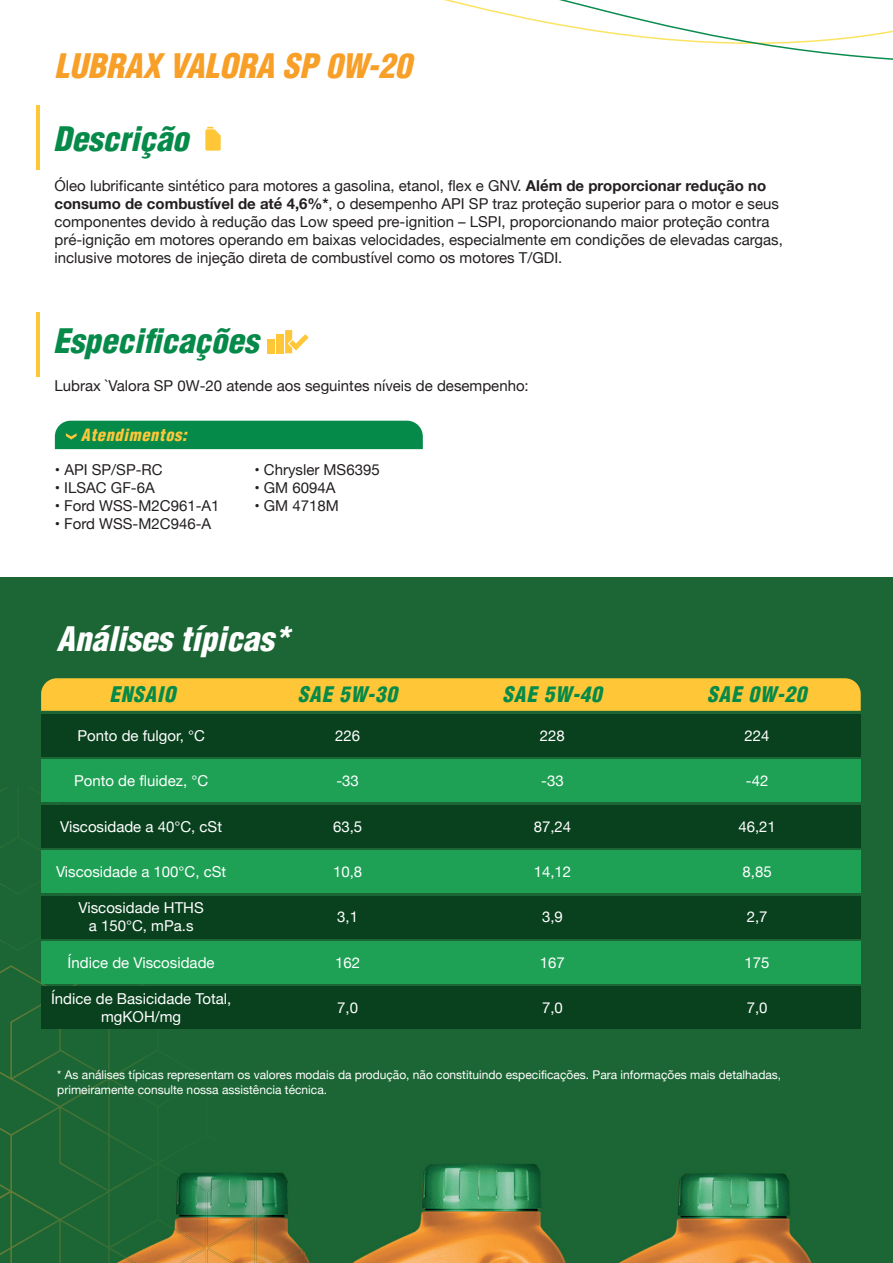
<style>
.page{position:relative;width:893px;height:1263px;background:#fff}
.page>*{position:absolute;margin:0;border:0;box-sizing:border-box;transform-origin:0 0}
.t1{font:italic 900 condensed 33px "Helvetica LT Std";color:#068a4a}
.t2{font:italic 900 condensed 33px "Helvetica LT Std";color:#f89f28}
.t3{font:italic 900 condensed 33px "Helvetica LT Std";color:#fff}
.t4{font:italic 900 condensed 21px "Helvetica LT Std";letter-spacing:.04em;color:#068a4a}
.t5{font:italic 900 condensed 16.5px "Helvetica LT Std";letter-spacing:.04em;color:#ffc738}
.t6{font:15px/18px "Helvetica Neue";color:#231f20}
.t7{font:15px/18px "Helvetica Neue";color:#fff;text-align:center}
.t8{font:12px/15px "Helvetica Neue";color:#fff}
.s1{font-weight:700}
</style>
<div class="page">
<div style="left:0;top:578px;width:893px;height:685px;background:#1b6634"></div>
<img style="left:0;top:965px;width:305px;height:290px">
<img style="left:0;top:788px;width:263px;height:155px">
<svg style="left:444px;top:0;width:449px;height:60px"></svg>
<hr style="left:36px;top:312px;width:4px;height:64px;background:#ffc738">
<div style="left:267px;top:339px;width:7px;height:14px;background:#ffc738"></div>
<div style="left:276px;top:334px;width:7px;height:19px;background:#ffc738"></div>
<svg style="left:285px;top:330px;width:24px;height:23px"></svg>
<hr style="left:36px;top:105px;width:4px;height:65px;background:#ffc738">
<svg style="left:205px;top:127px;width:16px;height:24px"></svg>
<div style="left:41px;top:678px;width:820px;height:33px;background:#ffc738"></div>
<div style="left:41px;top:714px;width:820px;height:42px;background:#09411e"></div>
<div style="left:41px;top:760px;width:820px;height:42px;background:#1ea155"></div>
<div style="left:41px;top:850px;width:820px;height:43px;background:#1ea155"></div>
<div style="left:41px;top:941px;width:820px;height:43px;background:#1ea155"></div>
<div style="left:41px;top:805px;width:820px;height:42px;background:#09411e"></div>
<div style="left:41px;top:896px;width:820px;height:42px;background:#09411e"></div>
<div style="left:41px;top:987px;width:820px;height:42px;background:#09411e"></div>
<img style="left:389px;top:1164px;width:423px;height:99px">
<img style="left:5px;top:1154px;width:384px;height:109px">
<div style="left:55px;top:421px;width:368px;height:28px;background:#068a4a"></div>
<h1 class="t2" style="left:54px;top:45px;width:358px">LUBRAX VALORA SP 0W-20</h1>
<h1 class="t1" style="left:53px;top:118px;width:137px">Descrição</h1>
<p class="t6" style="left:54px;top:178px;width:730px">Óleo lubrificante sintético para motores a gasolina, etanol, flex e GNV. <span class="s1">Além de proporcionar redução no consumo de combustível de até 4,6%*</span>, o desempenho API SP traz proteção superior para o motor e seus componentes devido à redução das Low speed pre-ignition – LSPI, proporcionando maior proteção contra pré-ignição em motores operando em baixas velocidades, especialmente em condições de elevadas cargas, inclusive motores de injeção direta de combustível como os motores T/GDI.</p>
<h1 class="t1" style="left:53px;top:320px;width:207px">Especificações</h1>
<p class="t6" style="left:54px;top:378px;width:476px">Lubrax `Valora SP 0W-20 atende aos seguintes níveis de desempenho:</p>
<p class="t5" style="left:81px;top:424px;width:107px">Atendimentos:</p>
<p class="t6" style="left:55px;top:462px;width:109px">• API SP/SP-RC</p>
<p class="t6" style="left:55px;top:480px;width:101px">• ILSAC GF-6A</p>
<p class="t6" style="left:55px;top:498px;width:166px">• Ford WSS-M2C961-A1</p>
<p class="t6" style="left:55px;top:516px;width:158px">• Ford WSS-M2C946-A</p>
<p class="t6" style="left:254px;top:462px;width:127px">• Chrysler MS6395</p>
<p class="t6" style="left:254px;top:480px;width:83px">• GM 6094A</p>
<p class="t6" style="left:254px;top:498px;width:86px">• GM 4718M</p>
<h1 class="t3" style="left:56px;top:618px;width:235px">Análises típicas*</h1>
<h2 class="t4" style="left:109px;top:681px;width:68px">ENSAIO</h2>
<h2 class="t4" style="left:298px;top:681px;width:101px">SAE 5W-30</h2>
<p class="t7" style="left:78px;top:727px;width:129px">Ponto de fulgor, °C</p>
<p class="t7" style="left:335px;top:727px;width:27px">226</p>
<p class="t7" style="left:336px;top:772px;width:24px">-33</p>
<p class="t7" style="left:333px;top:818px;width:31px">63,5</p>
<p class="t7" style="left:333px;top:863px;width:31px">10,8</p>
<p class="t7" style="left:337px;top:909px;width:22px">3,1</p>
<p class="t7" style="left:335px;top:954px;width:27px">162</p>
<p class="t7" style="left:337px;top:1000px;width:22px">7,0</p>
<p class="t7" style="left:74px;top:772px;width:136px">Ponto de fluidez, °C</p>
<p class="t7" style="left:60px;top:818px;width:163px">Viscosidade a 40°C, cSt</p>
<p class="t7" style="left:56px;top:863px;width:172px">Viscosidade a 100°C, cSt</p>
<p class="t7" style="left:79px;top:900px;width:127px">Viscosidade HTHS a 150°C, mPa.s</p>
<p class="t7" style="left:68px;top:954px;width:148px">Índice de Viscosidade</p>
<p class="t7" style="left:51px;top:991px;width:182px">Índice de Basicidade Total, mgKOH/mg</p>
<h2 class="t4" style="left:503px;top:681px;width:101px">SAE 5W-40</h2>
<p class="t7" style="left:540px;top:727px;width:27px">228</p>
<p class="t7" style="left:541px;top:772px;width:24px">-33</p>
<p class="t7" style="left:534px;top:818px;width:39px">87,24</p>
<p class="t7" style="left:534px;top:863px;width:39px">14,12</p>
<p class="t7" style="left:542px;top:909px;width:22px">3,9</p>
<p class="t7" style="left:540px;top:954px;width:27px">167</p>
<p class="t7" style="left:542px;top:1000px;width:22px">7,0</p>
<h2 class="t4" style="left:707px;top:681px;width:101px">SAE 0W-20</h2>
<p class="t7" style="left:745px;top:727px;width:27px">224</p>
<p class="t7" style="left:746px;top:772px;width:24px">-42</p>
<p class="t7" style="left:738px;top:818px;width:39px">46,21</p>
<p class="t7" style="left:742px;top:863px;width:31px">8,85</p>
<p class="t7" style="left:747px;top:909px;width:22px">2,7</p>
<p class="t7" style="left:745px;top:954px;width:27px">175</p>
<p class="t7" style="left:747px;top:1000px;width:22px">7,0</p>
<p class="t8" style="left:57px;top:1067px;width:725px">* As análises típicas representam os valores modais da produção, não constituindo especificações. Para informações mais detalhadas, primeiramente consulte nossa assistência técnica.</p>
</div>
